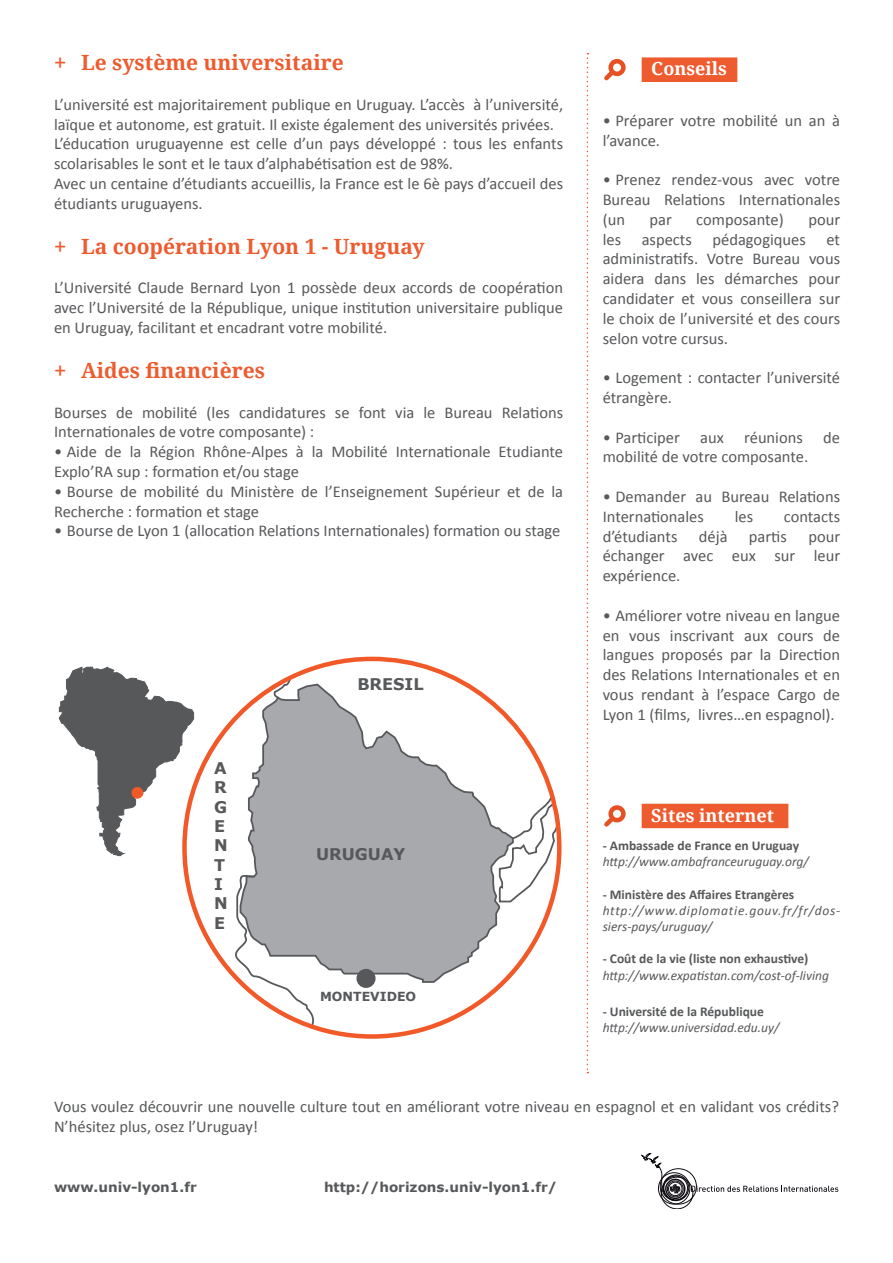
<style>
.page{position:relative;width:893px;height:1263px;background:#fff}
.page>*{position:absolute;margin:0;border:0;box-sizing:border-box;transform-origin:0 0}
.t1{font:700 21px "Droid Serif";color:#ed5b2f}
.t2{font:700 18px "Droid Serif";color:#fff}
.Texte{font:16.5px/19.8px "Calibri";color:#57585a}
.t3{font:700 16.05px/19.4px "Verdana";color:#57585a}
.Liste_puces{font:700 13.5px "Calibri";color:#57585a}
.Liste_puces-2{font:italic 13.5px "Calibri";color:#57585a}
.Liste_puces-3{font:italic 13.5px/16.2px "Calibri";letter-spacing:.055em;color:#57585a}
.t4{font:700 13.5px "Verdana";color:#57585a}
.t5{font:700 12.45px "Verdana";color:#57585a}
.s1{font-family:"Arial";font-weight:400}
</style>
<div class="page">
<svg style="left:642px;top:1153px;width:196px;height:56px"></svg>
<svg style="left:587px;top:53px;width:1px;height:1020px"></svg>
<div style="left:608px;top:59px;width:18px;height:17px;border:5px solid #e65123;border-radius:50%"></div>
<svg style="left:604px;top:67px;width:14px;height:14px"></svg>
<svg style="left:182px;top:656px;width:380px;height:383px"></svg>
<svg style="left:58px;top:666px;width:136px;height:190px"></svg>
<div style="left:132px;top:787px;width:11px;height:11px;background:#f15929;border-radius:50%"></div>
<div style="left:132px;top:787px;width:11px;height:12px;border:1px solid #f15929;border-radius:50%"></div>
<div style="left:608px;top:805px;width:18px;height:17px;border:5px solid #e65123;border-radius:50%"></div>
<svg style="left:604px;top:813px;width:14px;height:14px"></svg>
<div style="left:642px;top:58px;width:95px;height:23px;background:#ed5b2f"></div>
<div style="left:642px;top:57px;width:95px;height:25px;border:1px solid #ed5b2f"></div>
<div style="left:642px;top:804px;width:146px;height:24px;background:#ed5b2f"></div>
<p class="t1" style="left:54px;top:48px;width:291px"><span class="s1">+</span> Le système universitaire</p>
<p class="Texte" style="left:54px;top:94px;width:511px">L’université est majoritairement publique en Uruguay. L’accès à l’université, laïque et autonome, est gratuit. Il existe également des universités privées.</p>
<p class="Texte" style="left:54px;top:134px;width:511px">L’éducation uruguayenne est celle d’un pays développé : tous les enfants scolarisables le sont et le taux d’alphabétisation est de 98%.</p>
<p class="Texte" style="left:54px;top:174px;width:511px">Avec un centaine d’étudiants accueillis, la France est le 6è pays d’accueil des étudiants uruguayens.</p>
<p class="t1" style="left:54px;top:232px;width:372px"><span class="s1">+</span> La coopération Lyon 1 - Uruguay</p>
<p class="Texte" style="left:54px;top:278px;width:511px;text-align:justify">L’Université Claude Bernard Lyon 1 possède deux accords de coopération avec l’Université de la République, unique institution universitaire publique en Uruguay, facilitant et encadrant votre mobilité.</p>
<p class="t1" style="left:54px;top:356px;width:212px"><span class="s1">+</span> Aides financières</p>
<p class="Texte" style="left:54px;top:402px;width:511px">Bourses de mobilité (les candidatures se font via le Bureau Relations<br>Internationales de votre composante) :</p>
<p class="Texte" style="left:54px;top:442px;width:511px">• Aide de la Région Rhône-Alpes à la Mobilité Internationale Etudiante<br>Explo’RA sup : formation et/ou stage</p>
<p class="Texte" style="left:54px;top:481px;width:511px">• Bourse de mobilité du Ministère de l’Enseignement Supérieur et de la<br>Recherche : formation et stage</p>
<p class="Texte" style="left:54px;top:521px;width:508px">• Bourse de Lyon 1 (allocation Relations Internationales) formation ou stage</p>
<p class="t3" style="left:214px;top:758px;width:15px">A<br>R<br>G<br>E<br>N<br>T<br>I<br>N<br>E</p>
<p class="t3" style="left:357px;top:674px;width:68px">BRESIL</p>
<p class="t3" style="left:316px;top:844px;width:91px">URUGUAY</p>
<p class="t5" style="left:320px;top:987px;width:98px">MONTEVIDEO</p>
<p class="t2" style="left:651px;top:56px;width:77px">Conseils</p>
<p class="Texte" style="left:603px;top:110px;width:239px">• Préparer votre mobilité un an à l’avance.</p>
<p class="Texte" style="left:603px;top:170px;width:239px;text-align:justify">• Prenez rendez-vous avec votre Bureau Relations Internationales (un</p>
<p class="Texte" style="left:649px;top:209px;width:24px">par</p>
<p class="Texte" style="left:696px;top:209px;width:89px">composante)</p>
<p class="Texte" style="left:603px;top:209px;width:239px;text-align:justify;text-indent:206px">pour les aspects pédagogiques et administratifs. Votre Bureau vous aidera dans les démarches pour candidater et vous conseillera sur le choix de l’université et des cours selon votre cursus.</p>
<p class="Texte" style="left:603px;top:368px;width:239px">• Logement : contacter l’université étrangère.</p>
<p class="Texte" style="left:603px;top:427px;width:239px">• Participer aux réunions de mobilité de votre composante.</p>
<p class="Texte" style="left:603px;top:487px;width:239px">• Demander au Bureau Relations<br>Internationales</p>
<p class="Texte" style="left:735px;top:506px;width:20px">les</p>
<p class="Texte" style="left:784px;top:506px;width:58px">contacts</p>
<p class="Texte" style="left:603px;top:526px;width:76px">d’étudiants</p>
<p class="Texte" style="left:699px;top:526px;width:30px">déjà</p>
<p class="Texte" style="left:749px;top:526px;width:39px">partis</p>
<p class="Texte" style="left:603px;top:526px;width:239px;text-align:justify;text-indent:206px">pour échanger avec eux sur leur expérience.</p>
<p class="Texte" style="left:603px;top:605px;width:239px;text-align:justify">• Améliorer votre niveau en langue en vous inscrivant aux cours de langues proposés par la Direction des Relations Internationales et en vous rendant à l’espace Cargo de Lyon 1 (films, livres…en espagnol).</p>
<p class="t2" style="left:651px;top:803px;width:124px">Sites internet</p>
<p class="Liste_puces" style="left:603px;top:837px;width:198px">- Ambassade de France en Uruguay</p>
<p class="Liste_puces-2" style="left:603px;top:852px;width:208px">http://www.ambafranceuruguay.org/</p>
<p class="Liste_puces" style="left:603px;top:885px;width:193px">- Ministère des Affaires Etrangères</p>
<p class="Liste_puces-3" style="left:603px;top:902px;width:239px">http://www.diplomatie.gouv.fr/fr/dos&shy;siers-pays/uruguay/</p>
<p class="Liste_puces" style="left:603px;top:950px;width:207px">- Coût de la vie (liste non exhaustive)</p>
<p class="Liste_puces-2" style="left:603px;top:966px;width:228px">http://www.expatistan.com/cost-of-living</p>
<p class="Liste_puces" style="left:603px;top:1002px;width:163px">- Université de la République</p>
<p class="Liste_puces-2" style="left:603px;top:1018px;width:178px">http://www.universidad.edu.uy/</p>
<p class="Texte" style="left:54px;top:1097px;width:786px">Vous voulez découvrir une nouvelle culture tout en améliorant votre niveau en espagnol et en validant vos crédits?<br>N’hésitez plus, osez l’Uruguay!</p>
<p class="t4" style="left:54px;top:1177px;width:144px">www.univ-lyon1.fr</p>
<p class="t4" style="left:324px;top:1177px;width:234px">http://horizons.univ-lyon1.fr/</p>
</div>
